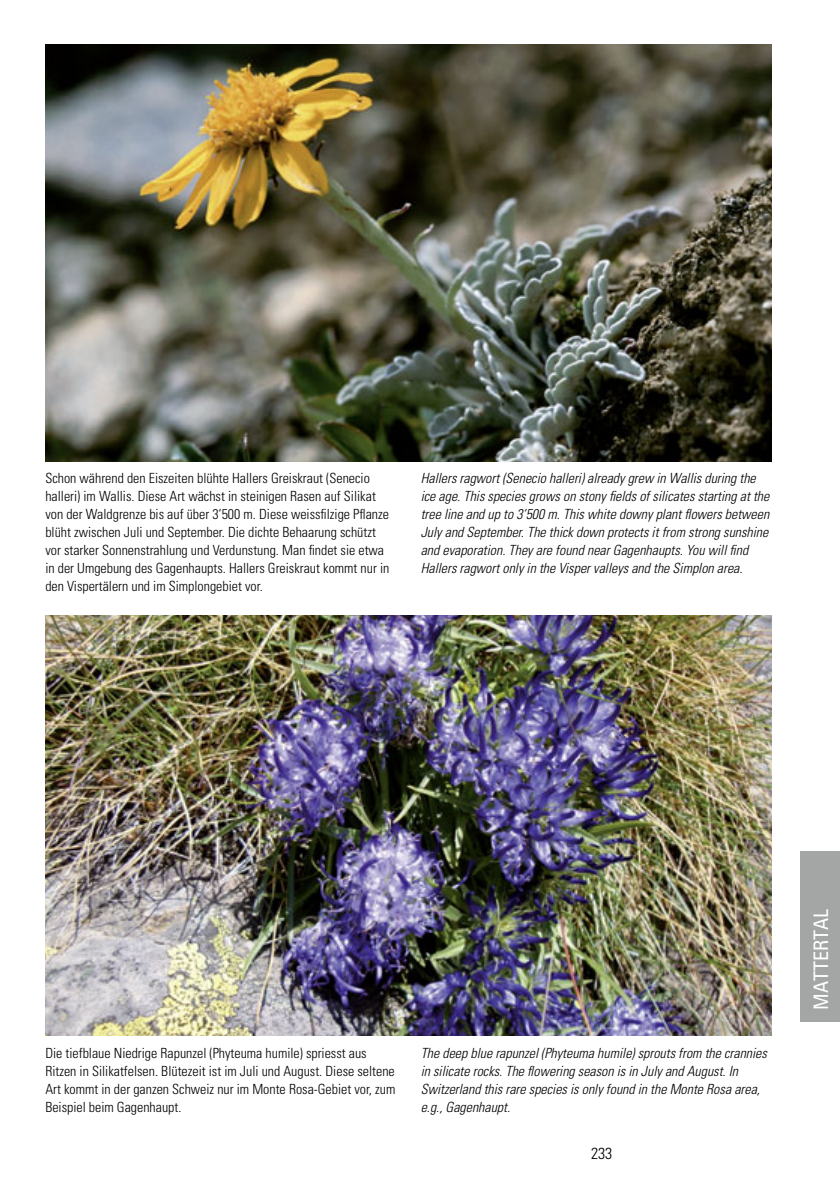
<style>
.page{position:relative;width:840px;height:1191px;background:#fff}
.page>*{position:absolute;margin:0;border:0;box-sizing:border-box;transform-origin:0 0}
.t1{font:condensed 20px "Univers";color:#fff}
.t2{font:300 condensed 16px "Univers";color:#000}
.t3{font:300 condensed 14px/18px "Univers";color:#000}
.t4{font:italic 300 condensed 14px/18px "Univers";color:#000}
</style>
<div class="page">
<div style="left:799px;top:850px;width:40px;height:171px;background:#a4a5a5"></div>
<img style="left:45px;top:615px;width:726px;height:420px">
<img style="left:45px;top:45px;width:726px;height:416px">
<p class="t3" style="left:45px;top:470px;width:345px">Schon während den Eiszeiten blühte Hallers Greiskraut (Senecio halleri) im Wallis. Diese Art wächst in steinigen Rasen auf Silikat von der Waldgrenze bis auf über 3‘500 m. Diese weissfilzige Pflanze blüht zwischen Juli und September. Die dichte Behaarung schützt vor starker Sonnenstrahlung und Verdunstung. Man findet sie etwa in der Umgebung des Gagenhaupts. Hallers Greiskraut kommt nur in den Vispertälern und im Simplongebiet vor.</p>
<p class="t4" style="left:420px;top:470px;width:350px">Hallers ragwort (Senecio halleri) already grew in Wallis during the ice age. This species grows on stony fields of silicates starting at the tree line and up to 3‘500 m. This white downy plant flowers between July and September. The thick down protects it from strong sunshine and evaporation. They are found near Gagenhaupts. You will find Hallers ragwort only in the Visper valleys and the Simplon area.</p>
<p class="t3" style="left:45px;top:1045px;width:351px">Die tiefblaue Niedrige Rapunzel (Phyteuma humile) spriesst aus Ritzen in Silikatfelsen. Blütezeit ist im Juli und August. Diese seltene Art kommt in der ganzen Schweiz nur im Monte Rosa-Gebiet vor, zum Beispiel beim Gagenhaupt.</p>
<p class="t4" style="left:420px;top:1045px;width:347px">The deep blue rapunzel (Phyteuma humile) sprouts from the crannies in silicate rocks. The flowering season is in July and August. In Switzerland this rare species is only found in the Monte Rosa area, e.g., Gagenhaupt.</p>
<p class="t2" style="left:590px;top:1147px;width:23px">233</p>
<h1 class="t1" style="left:813px;top:1010px;width:103px;rotate:-90deg">MATTERTAL</h1>
</div>
